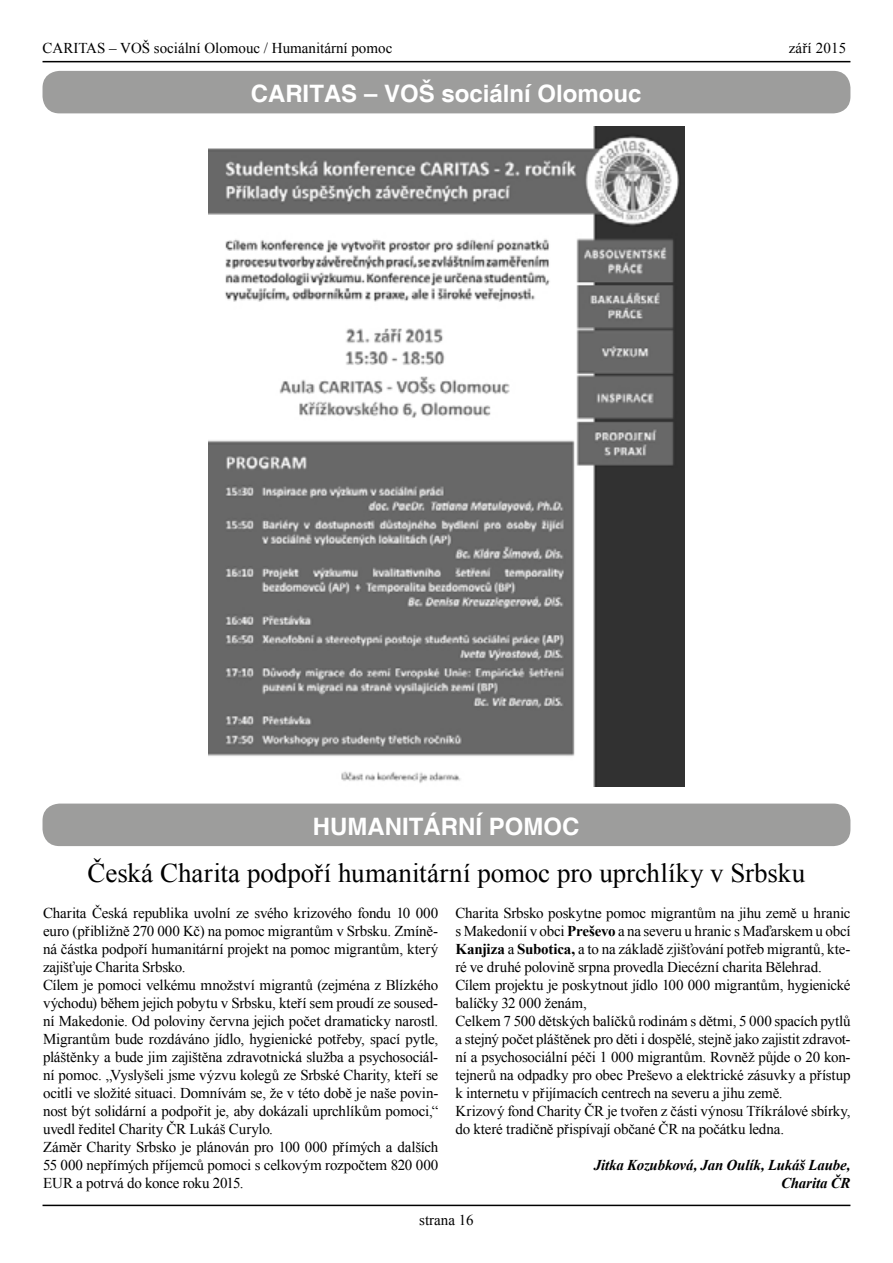
<style>
.page{position:relative;width:893px;height:1263px;background:#fff}
.page>*{position:absolute;margin:0;border:0;box-sizing:border-box;transform-origin:0 0}
.t1{font:27px "Times New Roman";color:#000}
.t2{font:700 24px "Helvetica";color:#fff}
.t3{font:15px/18px "Times New Roman";letter-spacing:-.01em;color:#000}
.t4{font:italic 700 15px/18px "Times New Roman";letter-spacing:-.015em;color:#000;text-align:right}
.t5{font:15px "Times New Roman";letter-spacing:.01em;color:#000}
.s1{font-weight:700}
</style>
<div class="page">
<hr style="left:43px;top:1205px;width:807px;height:1px;background:#000">
<hr style="left:43px;top:61px;width:807px;height:1px;background:#000">
<div style="left:43px;top:803px;width:807px;height:43px;background:#9d9d9c;border-radius:17px"></div>
<img style="left:208px;top:126px;width:477px;height:661px">
<div style="left:43px;top:71px;width:807px;height:42px;background:#9d9d9c;border-radius:17px"></div>
<p class="t3" style="left:43px;top:38px;width:351px">CARITAS – VOŠ sociální Olomouc / Humanitární pomoc</p>
<h2 class="t2" style="left:251px;top:79px;width:392px">CARITAS – VOŠ sociální Olomouc</h2>
<p class="t5" style="left:789px;top:37px;width:59px">září 2015</p>
<h2 class="t2" style="left:313px;top:811px;width:268px">HUMANITÁRNÍ POMOC</h2>
<h1 class="t1" style="left:87px;top:854px;width:719px">Česká Charita podpoří humanitární pomoc pro uprchlíky v Srbsku</h1>
<p class="t3" style="left:43px;top:904px;width:397px">Charita Česká republika uvolní ze svého krizového fondu 10 000 euro (přibližně 270 000 Kč) na pomoc migrantům v Srbsku. Zmíně&shy;ná částka podpoří humanitární projekt na pomoc migrantům, který zajišťuje Charita Srbsko.<br>Cílem je pomoci velkému množství migrantů (zejména z Blízkého východu) během jejich pobytu v Srbsku, kteří sem proudí ze soused&shy;ní Makedonie. Od poloviny června jejich počet dramaticky narostl.<br>Migrantům bude rozdáváno jídlo, hygienické potřeby, spací pytle, pláštěnky a bude jim zajištěna zdravotnická služba a psychosociál&shy;ní pomoc. „Vyslyšeli jsme výzvu kolegů ze Srbské Charity, kteří se ocitli ve složité situaci. Domnívám se, že v této době je naše povin&shy;nost být solidární a podpořit je, aby dokázali uprchlíkům pomoci,“ uvedl ředitel Charity ČR Lukáš Curylo.<br>Záměr Charity Srbsko je plánován pro 100 000 přímých a dalších 55 000 nepřímých příjemců pomoci s celkovým rozpočtem 820 000<br>EUR a potrvá do konce roku 2015.</p>
<p class="t3" style="left:455px;top:904px;width:397px">Charita Srbsko poskytne pomoc migrantům na jihu země u hranic s Makedonií v obci <span class="s1">Preševo</span> a na severu u hranic s Maďarskem u obcí <span class="s1">Kanjiza</span> a <span class="s1">Subotica,</span> a to na základě zjišťování potřeb migrantů, kte&shy;ré ve druhé polovině srpna provedla Diecézní charita Bělehrad.<br>Cílem projektu je poskytnout jídlo 100 000 migrantům, hygienické balíčky 32 000 ženám,<br>Celkem 7 500 dětských balíčků rodinám s dětmi, 5 000 spacích pytlů a stejný počet pláštěnek pro děti i dospělé, stejně jako zajistit zdravot&shy;ní a psychosociální péči 1 000 migrantům. Rovněž půjde o 20 kon&shy;tejnerů na odpadky pro obec Preševo a elektrické zásuvky a přístup k internetu v přijímacích centrech na severu a jihu země.<br>Krizový fond Charity ČR je tvořen z části výnosu Tříkrálové sbírky, do které tradičně přispívají občané ČR na počátku ledna.</p>
<p class="t4" style="left:594px;top:1156px;width:258px">Jitka Kozubková, Jan Oulík, Lukáš Laube,<br>Charita ČR</p>
<p class="t3" style="left:419px;top:1210px;width:56px">strana 16</p>
</div>
